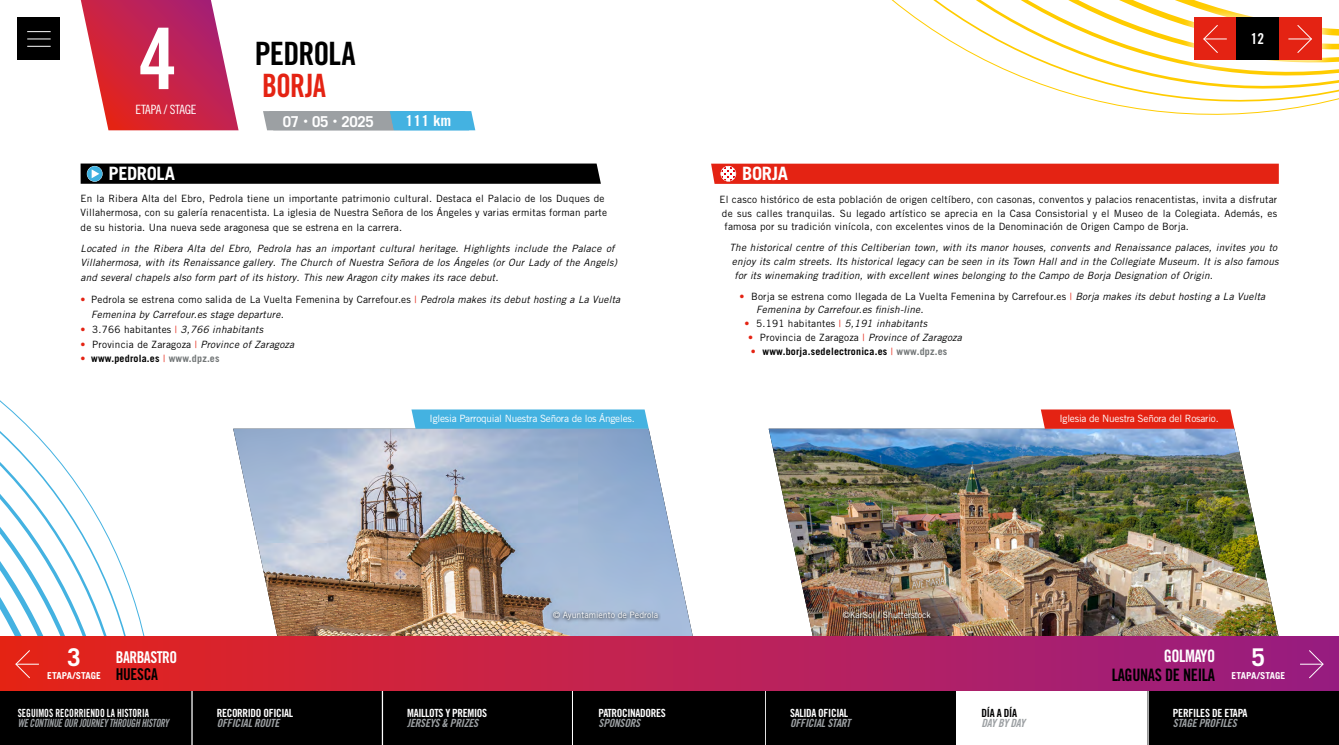
<style>
.page{position:relative;width:1339px;height:745px;background:#fff}
.page>*{position:absolute;margin:0;border:0;box-sizing:border-box;transform-origin:0 0}
.t1{font:85px "Trade Gothic LT Pro Bd Cn 20";color:#fff}
.t2{font:32.12px "Trade Gothic LT Pro Bd Cn 20";letter-spacing:-.025em;color:#000}
.t3{font:32.12px "Trade Gothic LT Pro Bd Cn 20";letter-spacing:-.025em;color:#e42313;scale:.93 1}
.t4{font:700 24.38px "Trade Gothic LT Pro";color:#fff}
.t5{font:700 18.38px "Trade Gothic LT Pro";letter-spacing:-.02em;color:#fff}
.t6{font:17.12px "Trade Gothic LT Pro Bd Cn 20";letter-spacing:-.02em;color:#000;scale:.95 1}
.t7{font:17.12px "Trade Gothic LT Pro Bd Cn 20";letter-spacing:-.03em;color:#fff;scale:.95 1}
.t8{font:16.25px "Trade Gothic LT Pro Bd Cn 20";letter-spacing:-.03em;color:#fff;scale:.95 1}
.t9{font:16.25px "Trade Gothic LT Pro Bd Cn 20";letter-spacing:-.02em;color:#000;scale:.95 1}
.t10{font:700 15px "Trade Gothic LT Pro";letter-spacing:-.02em;color:#fff}
.t11{font:15px "Trade Gothic LT Pro Bd Cn 20";color:#fff}
.t12{font:12.75px "Trade Gothic LT Pro Cn 18";letter-spacing:-.02em;color:#fff}
.t13{font:11.25px "Trade Gothic LT Pro Bd Cn 20";letter-spacing:-.03em;color:#fff}
.t14{font:11.25px "Trade Gothic LT Pro Bd Cn 20 Obl";letter-spacing:-.02em;color:#9ca0a3}
.t15{font:11.25px "Trade Gothic LT Pro Bd Cn 20 Obl";letter-spacing:-.02em;color:#9ca0a3;scale:.85 1}
.t16{font:11.25px "Trade Gothic LT Pro Bd Cn 20";color:#fff;scale:.85 1}
.t17{font:11.25px "Trade Gothic LT Pro Bd Cn 20";letter-spacing:-.02em;color:#000}
.t18{font:italic 10px/13.8px "Trade Gothic LT Pro";letter-spacing:.02em;color:#000}
.t19{font:10px/13.8px "Trade Gothic LT Pro";letter-spacing:.02em;color:#000}
.t20{font:10px "Trade Gothic LT Pro";letter-spacing:-.02em;color:#fff}
.t21{font:700 10px "Trade Gothic LT Pro";letter-spacing:.02em;color:#000}
.t22{font:700 9.62px "Trade Gothic LT Pro";color:#fff}
.t23{font:8.75px "Trade Gothic LT Pro";color:#fff}
.s1{font-size:21.25px}
.s2{font-style:normal;color:#e42313}
.s3{font-style:normal}
.s4{color:#e42313}
.s5{font-style:italic}
.s6{font-weight:400;color:#e42313}
.s7{color:#717576}
</style>
<div class="page">
<svg style="left:0;top:421px;width:130px;height:215px"></svg>
<svg style="left:1131px;top:108px;width:166px;height:7px"></svg>
<svg style="left:1060px;top:91px;width:278px;height:17px"></svg>
<svg style="left:1016px;top:75px;width:322px;height:16px"></svg>
<svg style="left:263px;top:111px;width:212px;height:19px;background:#7ba8bc"></svg>
<svg style="left:81px;top:0;width:157px;height:130px"></svg>
<img style="left:233px;top:428px;width:460px;height:208px">
<svg style="left:411px;top:409px;width:237px;height:19px;background:#4bb5e2"></svg>
<svg style="left:711px;top:163px;width:567px;height:21px;background:#e52e1f"></svg>
<svg style="left:81px;top:163px;width:520px;height:21px;background:#0c0d0e"></svg>
<svg style="left:549px;top:608px;width:112px;height:15px;background:#97a9c0"></svg>
<img style="left:768px;top:428px;width:510px;height:208px">
<svg style="left:1040px;top:409px;width:194px;height:19px;background:#e52d1e"></svg>
<svg style="left:839px;top:608px;width:95px;height:13px"></svg>
<div style="left:0;top:690px;width:191px;height:54px;background:#000"></div>
<div style="left:191px;top:690px;width:192px;height:54px;background:#000"></div>
<div style="left:382px;top:690px;width:191px;height:54px;background:#000"></div>
<div style="left:764px;top:690px;width:192px;height:54px;background:#000"></div>
<div style="left:1147px;top:690px;width:191px;height:54px;background:#000"></div>
<hr style="left:191px;top:690px;width:2px;height:54px;background:#fff">
<hr style="left:382px;top:690px;width:1px;height:54px;background:#fff">
<hr style="left:572px;top:690px;width:1px;height:54px;background:#fff">
<hr style="left:764px;top:690px;width:1px;height:54px;background:#fff">
<hr style="left:1147px;top:690px;width:1px;height:54px;background:#fff">
<div style="left:573px;top:690px;width:191px;height:54px;background:#000"></div>
<div style="left:18px;top:18px;width:42px;height:42px;background:#000"></div>
<svg style="left:27px;top:31px;width:24px;height:1px"></svg>
<svg style="left:27px;top:39px;width:24px;height:1px"></svg>
<svg style="left:27px;top:46px;width:24px;height:1px"></svg>
<svg style="left:891px;top:0;width:447px;height:75px"></svg>
<div style="left:1236px;top:18px;width:42px;height:42px;background:#000"></div>
<div style="left:0;top:636px;width:1338px;height:54px;background:linear-gradient(to right,#e7251e,#971d85)"></div>
<svg style="left:1299px;top:649px;width:24px;height:29px"></svg>
<svg style="left:0;top:444px;width:114px;height:247px"></svg>
<h1 class="t1" style="left:139px;top:7px;width:39px">4</h1>
<p class="t12" style="left:136px;top:102px;width:62px">ETAPA / STAGE</p>
<h3 class="t5" style="left:109px;top:162px;width:68px">PEDROLA</h3>
<h2 class="t2" style="left:255px;top:34px;width:102px">PEDROLA</h2>
<h2 class="t3" style="left:262px;top:66px;width:70px">BORJA</h2>
<h3 class="t10" style="left:289px;top:111px;width:93px">02 <span class="s1">·</span> 05 <span class="s1">·</span> 2023</h3>
<h3 class="t10" style="left:413px;top:111px;width:51px">05,1 km</h3>
<h3 class="t10" style="left:283px;top:112px;width:93px">07 <span class="s1">·</span> 05 <span class="s1">·</span> 2025</h3>
<h3 class="t10" style="left:405px;top:111px;width:48px">111 km</h3>
<p class="t19" style="left:81px;top:192px;width:528px">En la Ribera Alta del Ebro, Pedrola tiene un importante patrimonio cultural. Destaca el Palacio de los Duques de<br>Villahermosa, con su galería renacentista. La iglesia de Nuestra Señora de los Ángeles y varias ermitas forman parte</p>
<p class="t19" style="left:81px;top:220px;width:323px">de su historia. Una nueva sede aragonesa que se estrena en la carrera.</p>
<p class="t18" style="left:81px;top:241px;width:538px">Located in the Ribera Alta del Ebro, Pedrola has an important cultural heritage. Highlights include the Palace of<br>Villahermosa, with its Renaissance gallery. The Church of Nuestra Señora de los Ángeles (or Our Lady of the Angels)</p>
<p class="t18" style="left:81px;top:270px;width:419px">and several chapels also form part of its history. This new Aragon city makes its race debut.</p>
<p class="t18" style="left:91px;top:292px;width:530px;line-height:15px;text-indent:-11px"><span class="s2">•</span> <span class="s3">Pedrola se estrena como salida de La Vuelta Femenina by Carrefour.es</span> <span class="s2">|</span> Pedrola makes its debut hosting a La Vuelta<br>Femenina by Carrefour.es stage departure.</p>
<p class="t18" style="left:81px;top:322px;width:184px"><span class="s2">•</span> <span class="s3">3.766 habitantes</span> <span class="s2">|</span> 3,766 inhabitants</p>
<p class="t19" style="left:81px;top:337px;width:215px"><span class="s4">•</span> Provincia de Zaragoza <span class="s4">|</span> <span class="s5">Province of Zaragoza</span></p>
<p class="t21" style="left:81px;top:352px;width:140px"><span class="s6">•</span> www.pedrola.es <span class="s6">|</span> <span class="s7">www.dpz.es</span></p>
<p class="t20" style="left:429px;top:412px;width:207px">Iglesia Parroquial Nuestra Señora de los Ángeles.</p>
<h3 class="t5" style="left:742px;top:162px;width:47px">BORJA</h3>
<h3 class="t11" style="left:1250px;top:30px;width:15px">12</h3>
<p class="t19" style="left:719px;top:192px;width:559px;text-align:justify">El casco histórico de esta población de origen celtíbero, con casonas, conventos y palacios renacentistas, invita a disfrutar de sus calles tranquilas. Su legado artístico se aprecia en la Casa Consistorial y el Museo de la Colegiata. Además, es famosa por su tradición vinícola, con excelentes vinos de la Denominación de Origen Campo de Borja.</p>
<p class="t18" style="left:729px;top:241px;width:550px">The historical centre of this Celtiberian town, with its manor houses, convents and Renaissance palaces, invites you to enjoy its calm streets. Its historical legacy can be seen in its Town Hall and in the Collegiate Museum. It is also famous for its winemaking tradition, with excellent wines belonging to the Campo de Borja Designation of Origin.</p>
<p class="t18" style="left:756px;top:289px;width:510px;text-indent:-17px"><span class="s2">•</span> <span class="s3">Borja se estrena como llegada de La Vuelta Femenina by Carrefour.es</span> <span class="s2">|</span> Borja makes its debut hosting a La Vuelta<br>Femenina by Carrefour.es finish-line.</p>
<p class="t18" style="left:744px;top:317px;width:184px"><span class="s2">•</span> <span class="s3">5.191 habitantes</span> <span class="s2">|</span> 5,191 inhabitants</p>
<p class="t19" style="left:748px;top:330px;width:215px"><span class="s4">•</span> Provincia de Zaragoza <span class="s4">|</span> <span class="s5">Province of Zaragoza</span></p>
<p class="t21" style="left:750px;top:345px;width:198px"><span class="s6">•</span> www.borja.sedelectronica.es <span class="s6">|</span> <span class="s7">www.dpz.es</span></p>
<p class="t20" style="left:1059px;top:412px;width:161px">Iglesia de Nuestra Señora del Rosario.</p>
<p class="t23" style="left:553px;top:609px;width:107px">© Ayuntamiento de Pedrola</p>
<p class="t23" style="left:842px;top:609px;width:90px">©KarSol / Shutterstock</p>
<h3 class="t4" style="left:67px;top:642px;width:15px">3</h3>
<p class="t22" style="left:47px;top:669px;width:55px">ETAPA/STAGE</p>
<h3 class="t8" style="left:116px;top:646px;width:66px">BARBASTRO</h3>
<h3 class="t9" style="left:116px;top:664px;width:46px">HUESCA</h3>
<h3 class="t7" style="left:1163px;top:645px;width:55px">GOLMAYO</h3>
<h3 class="t6" style="left:1111px;top:664px;width:110px">LAGUNAS DE NEILA</h3>
<h3 class="t4" style="left:1251px;top:642px;width:15px">5</h3>
<p class="t22" style="left:1231px;top:669px;width:55px">ETAPA/STAGE</p>
<p class="t16" style="left:18px;top:705px;width:156px">SEGUIMOS RECORRIENDO LA HISTORIA</p>
<p class="t15" style="left:18px;top:715px;width:179px">WE CONTINUE OUR JOURNEY THROUGH HISTORY</p>
<p class="t13" style="left:217px;top:705px;width:78px">RECORRIDO OFICIAL</p>
<p class="t14" style="left:217px;top:715px;width:64px">OFFICIAL ROUTE</p>
<p class="t13" style="left:407px;top:705px;width:81px">MAILLOTS Y PREMIOS</p>
<p class="t14" style="left:407px;top:715px;width:72px">JERSEYS &amp; PRIZES</p>
<p class="t13" style="left:598px;top:705px;width:69px">PATROCINADORES</p>
<p class="t14" style="left:598px;top:715px;width:43px">SPONSORS</p>
<p class="t13" style="left:790px;top:705px;width:60px">SALIDA OFICIAL</p>
<p class="t14" style="left:790px;top:715px;width:62px">OFFICIAL START</p>
<p class="t17" style="left:981px;top:705px;width:37px">DÍA A DÍA</p>
<p class="t14" style="left:981px;top:715px;width:45px">DAY BY DAY</p>
<p class="t13" style="left:1172px;top:705px;width:76px">PERFILES DE ETAPA</p>
<p class="t14" style="left:1172px;top:715px;width:65px">STAGE PROFILES</p>
</div>
